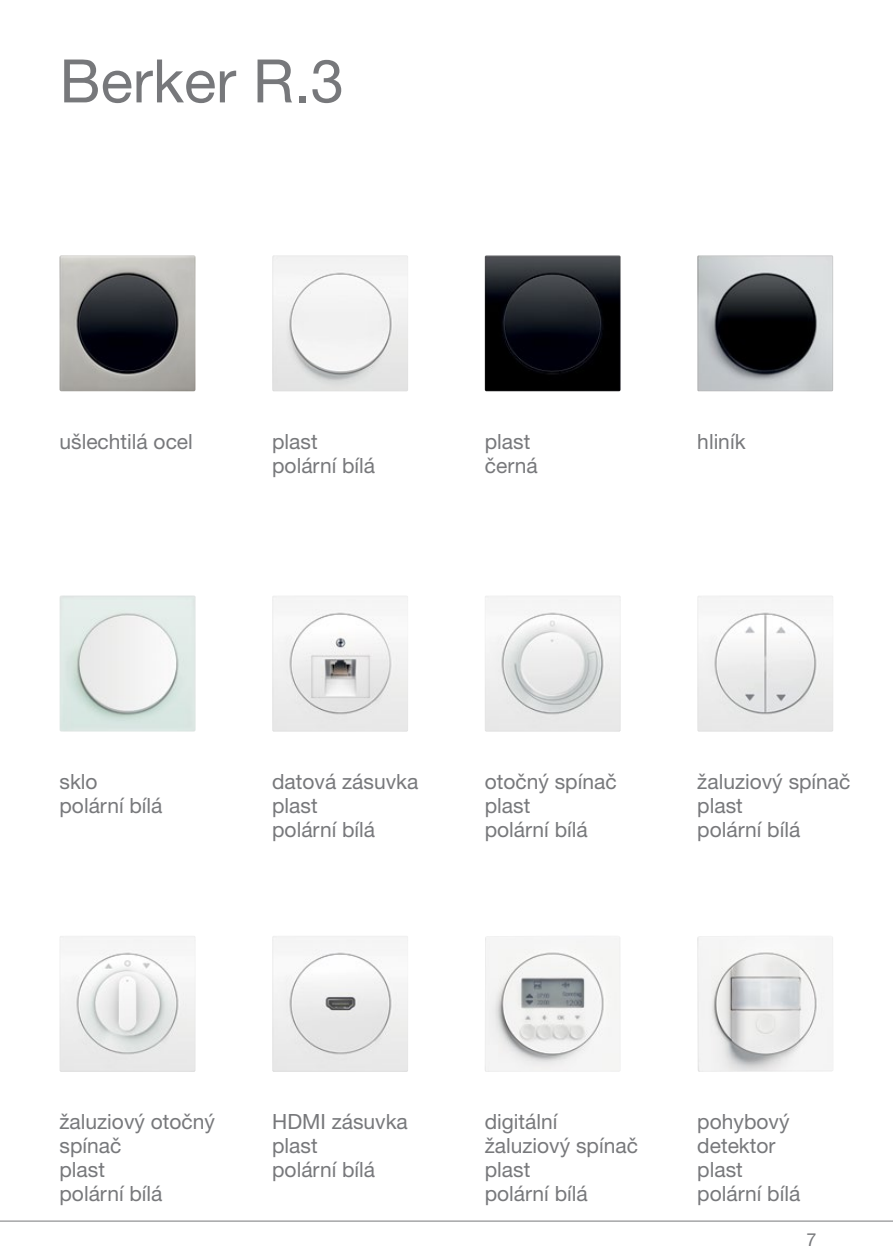
<style>
.page{position:relative;width:893px;height:1259px;background:#fff}
.page>*{position:absolute;margin:0;border:0;box-sizing:border-box;transform-origin:0 0}
.Titel_Hel55_20_21{font:60px "Helvetica Neue LT Pro";color:#77787b}
.captions_7_8{font:21px/24px "Helvetica Neue LT Pro";color:#77787b}
.t1{font:18px "Helvetica Neue LT Pro";color:#77787b}
</style>
<div class="page">
<svg style="left:0;top:1220px;width:893px;height:2px"></svg>
<img style="left:697px;top:255px;width:136px;height:136px">
<img style="left:697px;top:596px;width:136px;height:135px">
<img style="left:697px;top:936px;width:136px;height:135px">
<img style="left:60px;top:595px;width:136px;height:136px">
<img style="left:272px;top:596px;width:136px;height:135px">
<img style="left:272px;top:936px;width:136px;height:135px">
<img style="left:60px;top:936px;width:135px;height:135px">
<img style="left:485px;top:255px;width:136px;height:136px">
<img style="left:485px;top:596px;width:136px;height:135px">
<img style="left:485px;top:936px;width:135px;height:135px">
<img style="left:272px;top:255px;width:136px;height:136px">
<img style="left:60px;top:255px;width:136px;height:136px">
<p class="Titel_Hel55_20_21" style="left:60px;top:45px;width:286px">Berker R.3</p>
<p class="captions_7_8" style="left:60px;top:429px;width:135px">ušlechtilá ocel</p>
<p class="captions_7_8" style="left:272px;top:429px;width:47px">plast</p>
<p class="captions_7_8" style="left:272px;top:453px;width:105px">polární bílá</p>
<p class="captions_7_8" style="left:485px;top:429px;width:47px">plast</p>
<p class="captions_7_8" style="left:485px;top:453px;width:54px">černá</p>
<p class="captions_7_8" style="left:697px;top:429px;width:50px">hliník</p>
<p class="captions_7_8" style="left:60px;top:769px;width:40px">sklo</p>
<p class="captions_7_8" style="left:60px;top:793px;width:105px">polární bílá</p>
<p class="captions_7_8" style="left:272px;top:769px;width:148px">datová zásuvka</p>
<p class="captions_7_8" style="left:272px;top:793px;width:47px">plast</p>
<p class="captions_7_8" style="left:272px;top:817px;width:105px">polární bílá</p>
<p class="captions_7_8" style="left:485px;top:769px;width:133px">otočný spínač</p>
<p class="captions_7_8" style="left:485px;top:793px;width:47px">plast</p>
<p class="captions_7_8" style="left:485px;top:817px;width:105px">polární bílá</p>
<p class="captions_7_8" style="left:697px;top:769px;width:155px">žaluziový spínač</p>
<p class="captions_7_8" style="left:697px;top:793px;width:47px">plast</p>
<p class="captions_7_8" style="left:697px;top:817px;width:105px">polární bílá</p>
<p class="captions_7_8" style="left:60px;top:1109px;width:157px">žaluziový otočný spínač</p>
<p class="captions_7_8" style="left:60px;top:1157px;width:47px">plast</p>
<p class="captions_7_8" style="left:60px;top:1181px;width:105px">polární bílá</p>
<p class="captions_7_8" style="left:272px;top:1109px;width:137px">HDMI zásuvka</p>
<p class="captions_7_8" style="left:272px;top:1133px;width:47px">plast</p>
<p class="captions_7_8" style="left:272px;top:1157px;width:105px">polární bílá</p>
<p class="captions_7_8" style="left:485px;top:1109px;width:155px">digitální žaluziový spínač plast</p>
<p class="captions_7_8" style="left:485px;top:1181px;width:105px">polární bílá</p>
<p class="captions_7_8" style="left:697px;top:1109px;width:94px">pohybový detektor</p>
<p class="captions_7_8" style="left:697px;top:1157px;width:47px">plast</p>
<p class="captions_7_8" style="left:697px;top:1181px;width:105px">polární bílá</p>
<p class="t1" style="left:806px;top:1229px;width:12px">7</p>
</div>
